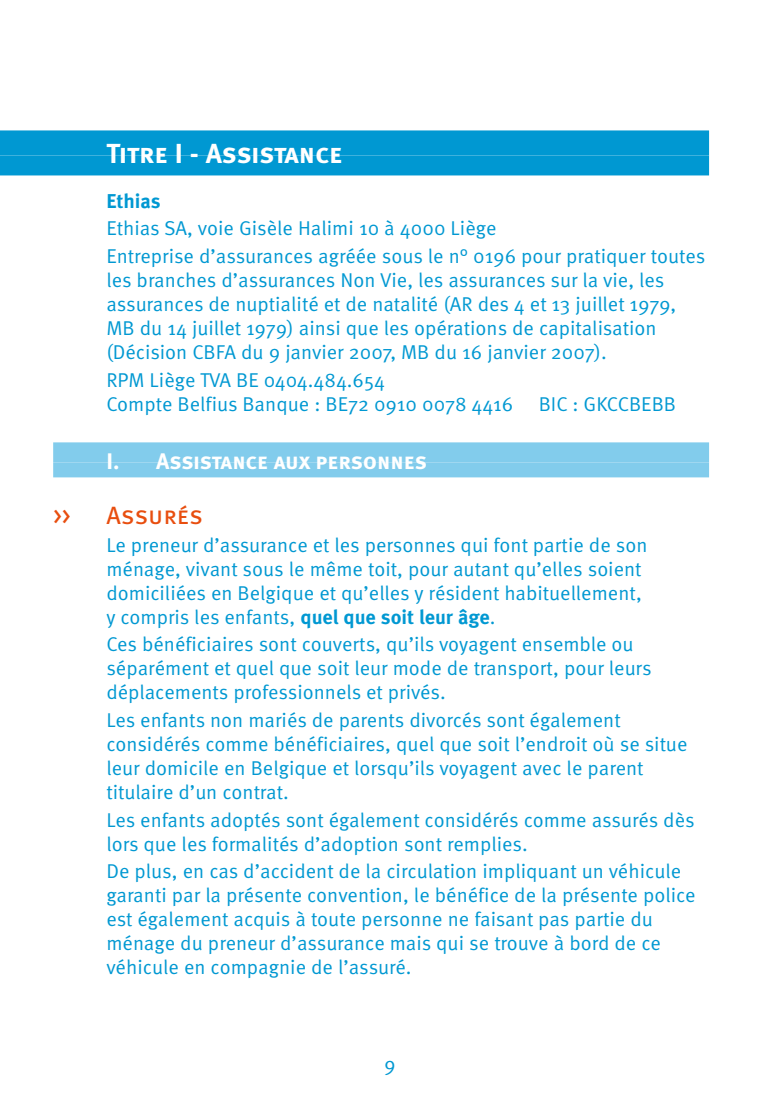
<style>
.page{position:relative;width:780px;height:1099px;background:#fff}
.page>*{position:absolute;margin:0;border:0;box-sizing:border-box;transform-origin:0 0}
.t1{font:700 27.5px "Meta Pro";letter-spacing:-.01em;color:#fff}
.t2{font:25px "Meta Pro";color:#e84e0f}
.t3{font:700 22.5px "Meta Pro";letter-spacing:-.01em;color:#fff}
.t4{font:20px/24px "Meta Pro Norm";color:#0098d2}
.t5{font:700 20px "Meta Pro";color:#0098d2}
.s1{font-family:"Meta Pro";font-weight:700}
</style>
<div class="page">
<div style="left:0;top:130px;width:709px;height:25px;background:#0098d2"></div>
<div style="left:0;top:155px;width:709px;height:20px;background:#0098d2"></div>
<div style="left:53px;top:442px;width:656px;height:20px;background:#82ccec"></div>
<div style="left:53px;top:462px;width:656px;height:15px;background:#82ccec"></div>
<h1 class="t1" style="left:106px;top:131px;width:238px">Titre I - Assistance</h1>
<p class="t5" style="left:106px;top:185px;width:56px">Ethias</p>
<p class="t4" style="left:106px;top:213px;width:600px;line-height:27.5px">Ethias SA, voie Gisèle Halimi 10 à 4000 Liège<br>Entreprise d’assurances agréée sous le n° 0196 pour pratiquer toutes</p>
<p class="t4" style="left:106px;top:267px;width:571px">les branches d’assurances Non Vie, les assurances sur la vie, les assurances de nuptialité et de natalité (AR des 4 et 13 juillet 1979, MB du 14 juillet 1979) ainsi que les opérations de capitalisation (Décision CBFA du 9 janvier 2007, MB du 16 janvier 2007).</p>
<p class="t4" style="left:106px;top:366px;width:408px">RPM Liège TVA BE 0404.484.654<br>Compte Belfius Banque : BE72 0910 0078 4416</p>
<p class="t4" style="left:538px;top:390px;width:139px">BIC : GKCCBEBB</p>
<p class="t3" style="left:106px;top:444px;width:322px">I. Assistance aux personnes</p>
<p class="t2" style="left:53px;top:496px;width:19px">&gt;&gt;</p>
<p class="t2" style="left:106px;top:496px;width:98px">Assurés</p>
<p class="t4" style="left:106px;top:531px;width:542px">Le preneur d’assurance et les personnes qui font partie de son ménage, vivant sous le même toit, pour autant qu’elles soient domiciliées en Belgique et qu’elles y résident habituellement, y compris les enfants, <span class="s1">quel que soit leur âge</span>.</p>
<p class="t4" style="left:106px;top:631px;width:546px">Ces bénéficiaires sont couverts, qu’ils voyagent ensemble ou séparément et quel que soit leur mode de transport, pour leurs déplacements professionnels et privés.</p>
<p class="t4" style="left:106px;top:706px;width:582px">Les enfants non mariés de parents divorcés sont également considérés comme bénéficiaires, quel que soit l’endroit où se situe leur domicile en Belgique et lorsqu’ils voyagent avec le parent titulaire d’un contrat.</p>
<p class="t4" style="left:106px;top:806px;width:589px">Les enfants adoptés sont également considérés comme assurés dès lors que les formalités d’adoption sont remplies.</p>
<p class="t4" style="left:106px;top:858px;width:591px">De plus, en cas d’accident de la circulation impliquant un véhicule garanti par la présente convention, le bénéfice de la présente police est également acquis à toute personne ne faisant pas partie du ménage du preneur d’assurance mais qui se trouve à bord de ce véhicule en compagnie de l’assuré.</p>
<p class="t4" style="left:384px;top:1050px;width:13px">9</p>
</div>
